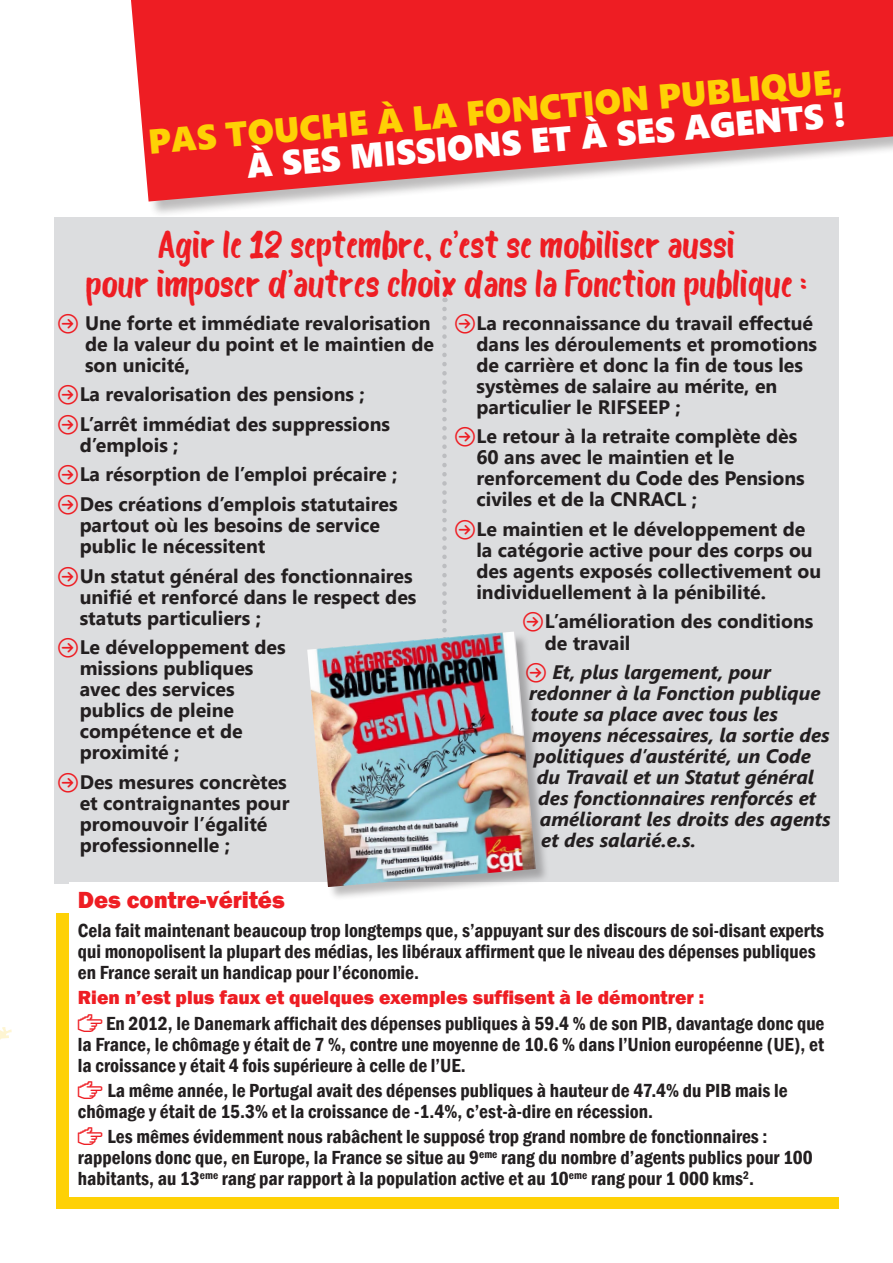
<style>
.page{position:relative;width:893px;height:1263px;background:#fff}
.page>*{position:absolute;margin:0;border:0;box-sizing:border-box;transform-origin:0 0}
.inter{font:37.5px/39px "Bosk";color:#ee1d23;text-align:center}
.txt_courant{font:34.5px/33px "Segoe UI Black";color:#fed105;text-align:right}
.titre_encadré{font:800 24px "Franklin Gothic";color:#ee1d23}
.txt_courant-2{font:700 19.5px/21px "Segoe UI";color:#231f20}
.t1{font:600 condensed 19.5px/21px "Franklin Gothic";color:#231f20}
.txt_courant-3{font:italic 700 19.5px "Segoe UI";color:#231f20}
.t2{font:800 19.5px "Franklin Gothic";color:#ee1d23}
.s1{color:#fff}
.s2{font-family:"Arrowstfb";font-weight:400;color:#ee1d23}
.s3{font-family:"Arrowstfb";font-weight:400;font-style:normal;color:#ee1d23}
.s4{font-family:"Arrowstfb";font-weight:400;font-stretch:normal;color:#ee1d23}
</style>
<div class="page">
<div style="left:130px;top:0;width:763px;height:218px;background:#231f20;opacity:.3"></div>
<svg style="left:131px;top:0;width:762px;height:202px;background:#ee4045"></svg>
<svg style="left:0;top:1027px;width:12px;height:13px"></svg>
<div style="left:57px;top:913px;width:782px;height:296px;background:#fed105"></div>
<div style="left:54px;top:217px;width:785px;height:666px;background:#dcdddf"></div>
<svg style="left:442px;top:309px;width:5px;height:322px"></svg>
<div style="left:69px;top:882px;width:770px;height:315px;background:#fff"></div>
<div style="left:308px;top:632px;width:242px;height:269px;background:#231f20;opacity:.3"></div>
<img style="left:307px;top:631px;width:229px;height:256px">
<p class="txt_courant" style="left:147px;top:123px;width:698px;rotate:-5deg">PAS TOUCHE À LA FONCTION PUBLIQUE,<br><span class="s1">À SES MISSIONS ET À SES AGENTS !</span></p>
<p class="inter" style="left:86px;top:225px;width:722px">Agir le 12 septembre, c’est se mobiliser aussi<br>pour imposer d’autres choix dans la Fonction publique :</p>
<p class="txt_courant-2" style="left:85px;top:312px;width:350px;text-indent:-27px"><span class="s2">N</span> Une forte et immédiate revalorisation de la valeur du point et le maintien de son unicité,</p>
<p class="txt_courant-2" style="left:58px;top:384px;width:308px"><span class="s2">N</span>La revalorisation des pensions ;</p>
<p class="txt_courant-2" style="left:80px;top:413px;width:312px;text-indent:-21px"><span class="s2">N</span>L’arrêt immédiat des suppressions d’emplois ;</p>
<p class="txt_courant-2" style="left:58px;top:464px;width:341px"><span class="s2">N</span>La résorption de l’emploi précaire ;</p>
<p class="txt_courant-2" style="left:80px;top:493px;width:319px;text-indent:-21px"><span class="s2">N</span>Des créations d’emplois statutaires partout où les besoins de service public le nécessitent</p>
<p class="txt_courant-2" style="left:80px;top:565px;width:338px;text-indent:-21px"><span class="s2">N</span>Un statut général des fonctionnaires unifié et renforcé dans le respect des statuts particuliers ;</p>
<p class="txt_courant-2" style="left:80px;top:636px;width:208px;text-indent:-21px"><span class="s2">N</span>Le développement des missions publiques avec des services publics de pleine compétence et de proximité ;</p>
<p class="txt_courant-2" style="left:80px;top:771px;width:211px;text-indent:-21px"><span class="s2">N</span>Des mesures concrètes et contraignantes pour promouvoir l’égalité professionnelle ;</p>
<p class="txt_courant-2" style="left:476px;top:312px;width:342px;text-indent:-21px"><span class="s2">N</span>La reconnaissance du travail effectué dans les déroulements et promotions de carrière et donc la fin de tous les systèmes de salaire au mérite, en particulier le RIFSEEP ;</p>
<p class="txt_courant-2" style="left:476px;top:426px;width:330px;text-indent:-21px"><span class="s2">N</span>Le retour à la retraite complète dès<br>60 ans avec le maintien et le renforcement du Code des Pensions civiles et de la CNRACL ;</p>
<p class="txt_courant-2" style="left:476px;top:518px;width:346px;text-indent:-21px"><span class="s2">N</span>Le maintien et le développement de la catégorie active pour des corps ou des agents exposés collectivement ou individuellement à la pénibilité.</p>
<p class="txt_courant-2" style="left:545px;top:611px;width:270px;text-indent:-21px"><span class="s2">N</span>L’amélioration des conditions de travail</p>
<p class="txt_courant-3" style="left:526px;top:658px;width:246px"><span class="s3">N</span> Et, plus largement, pour</p>
<p class="txt_courant-3" style="left:529px;top:679px;width:293px">redonner à la Fonction publique</p>
<p class="txt_courant-3" style="left:531px;top:700px;width:249px">toute sa place avec tous les</p>
<p class="txt_courant-3" style="left:532px;top:721px;width:299px">moyens nécessaires, la sortie des</p>
<p class="txt_courant-3" style="left:534px;top:742px;width:279px">politiques d’austérité, un Code</p>
<p class="txt_courant-3" style="left:537px;top:763px;width:279px">du Travail et un Statut général</p>
<p class="txt_courant-3" style="left:538px;top:784px;width:279px">des fonctionnaires renforcés et</p>
<p class="txt_courant-3" style="left:540px;top:805px;width:293px">améliorant les droits des agents</p>
<p class="txt_courant-3" style="left:541px;top:826px;width:156px">et des salarié.e.s.</p>
<p class="titre_encadré" style="left:78px;top:884px;width:208px">Des contre-vérités</p>
<p class="t1" style="left:78px;top:920px;width:748px">Cela fait maintenant beaucoup trop longtemps que, s’appuyant sur des discours de soi-disant experts qui monopolisent la plupart des médias, les libéraux affirment que le niveau des dépenses publiques en France serait un handicap pour l’économie.</p>
<p class="t2" style="left:78px;top:985px;width:628px">Rien n’est plus faux et quelques exemples suffisent à le démontrer :</p>
<p class="t1" style="left:78px;top:1012px;width:748px;text-align:justify"><span class="s4">A</span> En 2012, le Danemark affichait des dépenses publiques à 59.4 % de son PIB, davantage donc que la France, le chômage y était de 7 %, contre une moyenne de 10.6 % dans l’Union européenne (UE), et la croissance y était 4 fois supérieure à celle de l’UE.</p>
<p class="t1" style="left:78px;top:1080px;width:711px"><span class="s4">A</span> La même année, le Portugal avait des dépenses publiques à hauteur de 47.4% du PIB mais le chômage y était de 15.3% et la croissance de -1.4%, c’est-à-dire en récession.</p>
<p class="t1" style="left:78px;top:1126px;width:736px"><span class="s4">A</span> Les mêmes évidemment nous rabâchent le supposé trop grand nombre de fonctionnaires : rappelons donc que, en Europe, la France se situe au 9<sup>eme</sup> rang du nombre d’agents publics pour 100 habitants, au 13<sup>eme</sup> rang par rapport à la population active et au 10<sup>eme</sup> rang pour 1 000 kms<sup>2</sup>.</p>
</div>
